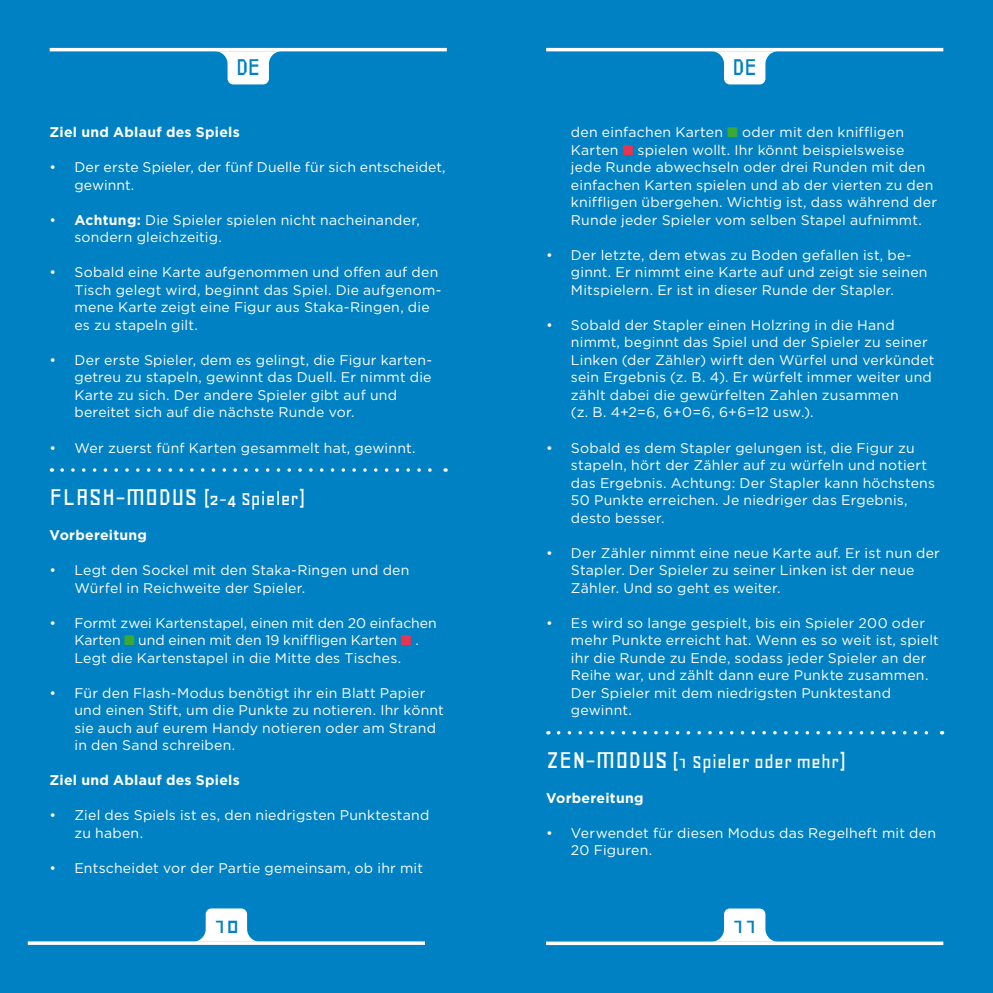
<style>
.page{position:relative;width:993px;height:993px;background:#fff}
.page>*{position:absolute;margin:0;border:0;box-sizing:border-box;transform-origin:0 0}
.t1{font:28px "Geo";color:#fff}
.t2{font:28px "Geo";letter-spacing:-.05em;color:#0081c3}
.t3{font:21px "Geo";color:#fff}
.t4{font:14px/17.5px "Gotham";letter-spacing:.015em;color:#fff}
.t5{font:700 14px "Gotham";letter-spacing:.02em;color:#fff}
.s1{font-weight:700}
.s2{font-size:24.5px}
.s3{font-size:21px}
.s4{color:#3aaa35}
.s5{color:#e73450}
.s6{font-size:28px}
</style>
<div class="page">
<div style="left:0;top:0;width:496px;height:992px;background:#0081c3"></div>
<div style="left:496px;top:0;width:496px;height:992px;background:#0081c3"></div>
<hr style="left:546px;top:48px;width:397px;height:3px;background:#fff">
<hr style="left:50px;top:48px;width:396px;height:3px;background:#fff">
<svg style="left:215px;top:51px;width:66px;height:33px"></svg>
<svg style="left:711px;top:51px;width:66px;height:33px"></svg>
<hr style="left:28px;top:941px;width:397px;height:3px;background:#fff">
<svg style="left:197px;top:908px;width:59px;height:33px"></svg>
<hr style="left:546px;top:941px;width:397px;height:3px;background:#fff">
<svg style="left:715px;top:908px;width:59px;height:33px"></svg>
<svg style="left:62px;top:468px;width:370px;height:3px"></svg>
<svg style="left:558px;top:731px;width:371px;height:3px"></svg>
<h1 class="t2" style="left:235px;top:52px;width:26px">DE</h1>
<h1 class="t2" style="left:732px;top:52px;width:26px">DE</h1>
<p class="t5" style="left:50px;top:123px;width:191px">Ziel und Ablauf des Spiels</p>
<p class="t4" style="left:74px;top:158px;width:372px;text-indent:-25px">• Der erste Spieler, der fünf Duelle für sich entscheidet, gewinnt.</p>
<p class="t4" style="left:74px;top:211px;width:347px;text-indent:-25px">• <span class="s1">Achtung:</span> Die Spieler spielen nicht nacheinander, sondern gleichzeitig.</p>
<p class="t4" style="left:74px;top:263px;width:368px;text-indent:-25px">• Sobald eine Karte aufgenommen und offen auf den Tisch gelegt wird, beginnt das Spiel. Die aufgenom&shy;mene Karte zeigt eine Figur aus Staka-Ringen, die es zu stapeln gilt.</p>
<p class="t4" style="left:74px;top:351px;width:359px;text-indent:-25px">• Der erste Spieler, dem es gelingt, die Figur karten&shy;getreu zu stapeln, gewinnt das Duell. Er nimmt die Karte zu sich. Der andere Spieler gibt auf und bereitet sich auf die nächste Runde vor.</p>
<p class="t4" style="left:50px;top:438px;width:367px">• Wer zuerst fünf Karten gesammelt hat, gewinnt.</p>
<h1 class="t1" style="left:50px;top:482px;width:256px">FLASH-MODUS <span class="s2">(</span><span class="s3">2-4 Spieler</span><span class="s2">)</span></h1>
<p class="t5" style="left:50px;top:525px;width:99px">Vorbereitung</p>
<p class="t4" style="left:74px;top:561px;width:336px;text-indent:-25px">• Legt den Sockel mit den Staka-Ringen und den<br>Würfel in Reichweite der Spieler.</p>
<p class="t4" style="left:74px;top:613px;width:364px;text-indent:-25px">• Formt zwei Kartenstapel, einen mit den 20 einfachen<br>Karten <span class="s4">■</span> und einen mit den 19 kniffligen Karten <span class="s5">■</span> .<br>Legt die Kartenstapel in die Mitte des Tisches.</p>
<p class="t4" style="left:74px;top:683px;width:371px;text-indent:-25px">• Für den Flash-Modus benötigt ihr ein Blatt Papier und einen Stift, um die Punkte zu notieren. Ihr könnt sie auch auf eurem Handy notieren oder am Strand in den Sand schreiben.</p>
<p class="t5" style="left:50px;top:770px;width:191px">Ziel und Ablauf des Spiels</p>
<p class="t4" style="left:74px;top:806px;width:356px;text-indent:-25px">• Ziel des Spiels ist es, den niedrigsten Punktestand zu haben.</p>
<p class="t4" style="left:50px;top:858px;width:375px">• Entscheidet vor der Partie gemeinsam, ob ihr mit</p>
<p class="t4" style="left:570px;top:123px;width:367px">den einfachen Karten <span class="s4">■</span> oder mit den kniffligen Karten <span class="s5">■</span> spielen wollt. Ihr könnt beispielsweise jede Runde abwechseln oder drei Runden mit den einfachen Karten spielen und ab der vierten zu den kniffligen übergehen. Wichtig ist, dass während der Runde jeder Spieler vom selben Stapel aufnimmt.</p>
<p class="t4" style="left:570px;top:246px;width:358px;text-indent:-25px">• Der letzte, dem etwas zu Boden gefallen ist, be&shy;ginnt. Er nimmt eine Karte auf und zeigt sie seinen<br>Mitspielern. Er ist in dieser Runde der Stapler.</p>
<p class="t4" style="left:570px;top:316px;width:365px;text-indent:-25px">• Sobald der Stapler einen Holzring in die Hand nimmt, beginnt das Spiel und der Spieler zu seiner Linken (der Zähler) wirft den Würfel und verkündet sein Ergebnis (z. B. 4). Er würfelt immer weiter und zählt dabei die gewürfelten Zahlen zusammen<br>(z. B. 4+2=6, 6+0=6, 6+6=12 usw.).</p>
<p class="t4" style="left:570px;top:438px;width:365px;text-indent:-25px">• Sobald es dem Stapler gelungen ist, die Figur zu stapeln, hört der Zähler auf zu würfeln und notiert das Ergebnis. Achtung: Der Stapler kann höchstens 50 Punkte erreichen. Je niedriger das Ergebnis, desto besser.</p>
<p class="t4" style="left:570px;top:543px;width:370px;text-indent:-25px">• Der Zähler nimmt eine neue Karte auf. Er ist nun der<br>Stapler. Der Spieler zu seiner Linken ist der neue<br>Zähler. Und so geht es weiter.</p>
<p class="t4" style="left:570px;top:613px;width:369px;text-indent:-25px">• Es wird so lange gespielt, bis ein Spieler 200 oder mehr Punkte erreicht hat. Wenn es so weit ist, spielt ihr die Runde zu Ende, sodass jeder Spieler an der Reihe war, und zählt dann eure Punkte zusammen.<br>Der Spieler mit dem niedrigsten Punktestand gewinnt.</p>
<h2 class="t3" style="left:546px;top:750px;width:300px"><span class="s6">ZEN-MODUS</span> <span class="s2">(</span>1 Spieler oder mehr<span class="s2">)</span></h2>
<p class="t5" style="left:546px;top:788px;width:99px">Vorbereitung</p>
<p class="t4" style="left:570px;top:823px;width:366px;text-indent:-25px">• Verwendet für diesen Modus das Regelheft mit den<br>20 Figuren.</p>
<h1 class="t2" style="left:213px;top:910px;width:28px">10</h1>
<h1 class="t2" style="left:731px;top:910px;width:28px">11</h1>
</div>
